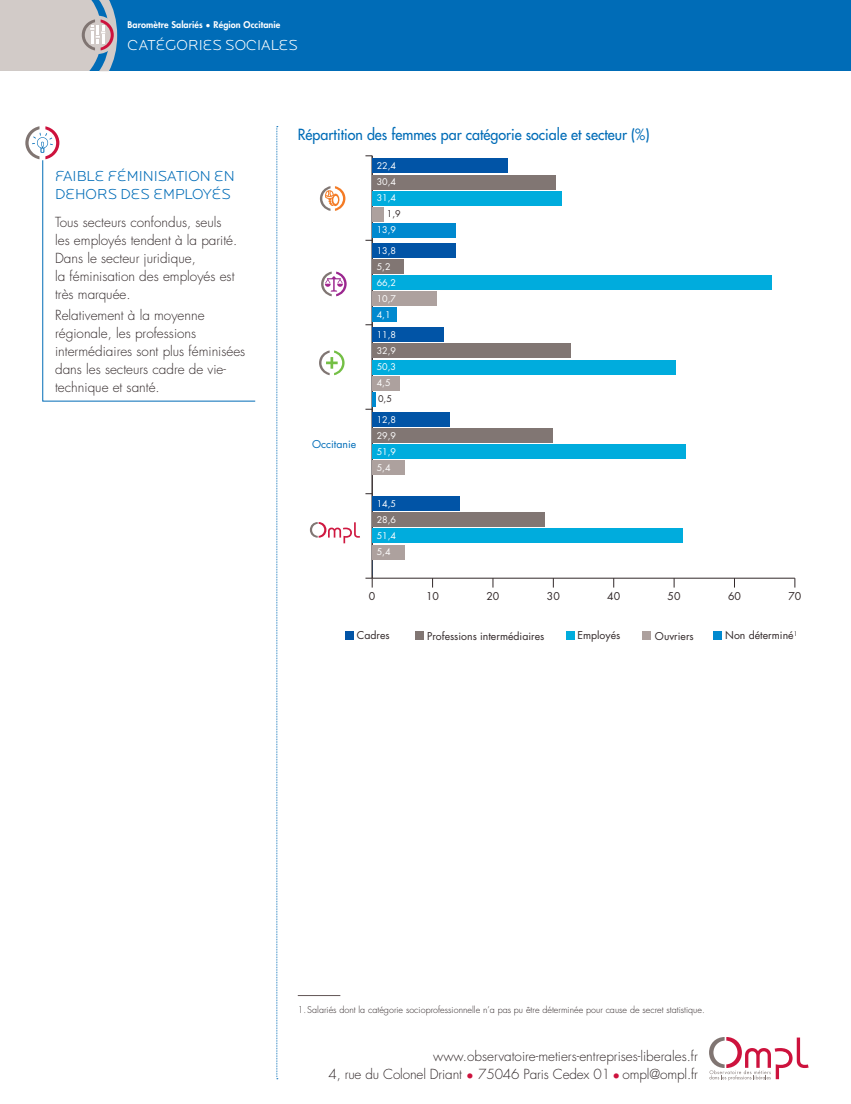
<style>
.page{position:relative;width:851px;height:1104px;background:#fff}
.page>*{position:absolute;margin:0;border:0;box-sizing:border-box;transform-origin:0 0}
.t1{font:500 15px "Futura Std";color:#006cb7;scale:.95 1}
.t2{font:300 15px/18px "Locator Display";color:#006cb7}
.t3{font:300 15px "Locator Display";color:#fff}
.t4{font:300 13.5px/18px "Futura Std";color:#32292a}
.t5{font:10.5px "Futura Std";color:#32292a}
.t6{font:10.5px "Futura Std";color:#006db8}
.t7{font:300 9px "Futura Std";color:#32292a}
.t8{font:9px "Futura Std";color:#fff}
.t9{font:800 9px "Futura Std";letter-spacing:.01em;color:#fff}
.t10{font:9px "Futura Std";color:#32292a}
.s1{color:#cd123d}
</style>
<div class="page">
<div style="left:0;top:0;width:850px;height:71px;background:#006cb7"></div>
<svg style="left:709px;top:1037px;width:99px;height:43px"></svg>
<svg style="left:276px;top:126px;width:2px;height:953px;background:#c4dced"></svg>
<svg style="left:42px;top:159px;width:214px;height:243px"></svg>
<svg style="left:25px;top:126px;width:34px;height:33px"></svg>
<hr style="left:297px;top:995px;width:43px;height:1px;background:#615556">
<hr style="left:372px;top:578px;width:422px;height:1px;background:#32292a">
<svg style="left:365px;top:578px;width:8px;height:9px"></svg>
<hr style="left:372px;top:156px;width:1px;height:422px;background:#32292a">
<div style="left:372px;top:159px;width:135px;height:14px;background:#0154a6"></div>
<div style="left:372px;top:243px;width:83px;height:15px;background:#0154a6"></div>
<div style="left:372px;top:328px;width:71px;height:14px;background:#0154a6"></div>
<div style="left:372px;top:412px;width:77px;height:14px;background:#0154a6"></div>
<div style="left:372px;top:496px;width:87px;height:15px;background:#0154a6"></div>
<div style="left:372px;top:175px;width:183px;height:14px;background:#817673"></div>
<div style="left:372px;top:259px;width:31px;height:15px;background:#817673"></div>
<div style="left:372px;top:344px;width:198px;height:14px;background:#817673"></div>
<div style="left:372px;top:428px;width:180px;height:14px;background:#817673"></div>
<div style="left:372px;top:512px;width:172px;height:15px;background:#817673"></div>
<div style="left:372px;top:191px;width:189px;height:14px;background:#00acdd"></div>
<div style="left:372px;top:275px;width:399px;height:15px;background:#00acdd"></div>
<div style="left:372px;top:360px;width:303px;height:14px;background:#00acdd"></div>
<div style="left:372px;top:444px;width:313px;height:15px;background:#00acdd"></div>
<div style="left:372px;top:529px;width:310px;height:14px;background:#00acdd"></div>
<div style="left:372px;top:207px;width:11px;height:14px;background:#ada19e"></div>
<div style="left:372px;top:291px;width:64px;height:15px;background:#ada19e"></div>
<div style="left:372px;top:376px;width:27px;height:14px;background:#ada19e"></div>
<div style="left:372px;top:460px;width:32px;height:15px;background:#ada19e"></div>
<div style="left:372px;top:545px;width:32px;height:14px;background:#ada19e"></div>
<div style="left:372px;top:223px;width:84px;height:14px;background:#0089cf"></div>
<div style="left:372px;top:307px;width:24px;height:15px;background:#0089cf"></div>
<hr style="left:372px;top:392px;width:3px;height:14px;background:#0089cf">
<div style="left:345px;top:631px;width:8px;height:8px;background:#0154a6"></div>
<div style="left:415px;top:631px;width:8px;height:8px;background:#817673"></div>
<div style="left:642px;top:631px;width:8px;height:8px;background:#ada19e"></div>
<div style="left:565px;top:631px;width:9px;height:8px;background:#00acdd"></div>
<div style="left:712px;top:631px;width:8px;height:8px;background:#0089cf"></div>
<svg style="left:320px;top:186px;width:25px;height:25px"></svg>
<svg style="left:321px;top:271px;width:25px;height:25px"></svg>
<svg style="left:319px;top:350px;width:25px;height:25px"></svg>
<svg style="left:310px;top:522px;width:50px;height:21px"></svg>
<svg style="left:0;top:0;width:117px;height:71px;background:#c5c2c4"></svg>
<p class="t9" style="left:127px;top:19px;width:154px">Baromètre Salariés • Région Occitanie</p>
<p class="t3" style="left:127px;top:36px;width:172px">CATÉGORIES SOCIALES</p>
<p class="t2" style="left:55px;top:166px;width:181px">FAIBLE FÉMINISATION EN<br>DEHORS DES EMPLOYÉS</p>
<p class="t4" style="left:55px;top:214px;width:183px">Tous secteurs confondus, seuls les employés tendent à la parité.<br>Dans le secteur juridique,<br>la féminisation des employés est très marquée.</p>
<p class="t4" style="left:55px;top:306px;width:192px">Relativement à la moyenne régionale, les professions intermédiaires sont plus féminisées dans les secteurs cadre de vie&shy;technique et santé.</p>
<p class="t1" style="left:297px;top:125px;width:371px">Répartition des femmes par catégorie sociale et secteur (%)</p>
<p class="t8" style="left:376px;top:160px;width:21px">22,4</p>
<p class="t8" style="left:376px;top:176px;width:21px">30,4</p>
<p class="t8" style="left:376px;top:192px;width:21px">31,4</p>
<p class="t10" style="left:387px;top:208px;width:15px">1,9</p>
<p class="t8" style="left:376px;top:224px;width:21px">13,9</p>
<p class="t8" style="left:376px;top:245px;width:21px">13,8</p>
<p class="t8" style="left:376px;top:261px;width:15px">5,2</p>
<p class="t8" style="left:376px;top:277px;width:21px">66,2</p>
<p class="t8" style="left:376px;top:293px;width:21px">10,7</p>
<p class="t8" style="left:376px;top:309px;width:15px">4,1</p>
<p class="t8" style="left:376px;top:329px;width:21px">11,8</p>
<p class="t8" style="left:376px;top:345px;width:21px">32,9</p>
<p class="t8" style="left:376px;top:361px;width:21px">50,3</p>
<p class="t8" style="left:376px;top:377px;width:15px">4,5</p>
<p class="t10" style="left:378px;top:393px;width:15px">0,5</p>
<p class="t6" style="left:312px;top:438px;width:46px">Occitanie</p>
<p class="t8" style="left:376px;top:413px;width:21px">12,8</p>
<p class="t8" style="left:376px;top:429px;width:21px">29,9</p>
<p class="t8" style="left:376px;top:445px;width:21px">51,9</p>
<p class="t8" style="left:376px;top:462px;width:15px">5,4</p>
<p class="t8" style="left:376px;top:498px;width:21px">14,5</p>
<p class="t8" style="left:376px;top:514px;width:21px">28,6</p>
<p class="t8" style="left:376px;top:530px;width:21px">51,4</p>
<p class="t8" style="left:376px;top:546px;width:15px">5,4</p>
<p class="t5" style="left:369px;top:589px;width:8px">0</p>
<p class="t5" style="left:426px;top:589px;width:14px">10</p>
<p class="t5" style="left:486px;top:589px;width:14px">20</p>
<p class="t5" style="left:546px;top:589px;width:14px">30</p>
<p class="t5" style="left:607px;top:589px;width:14px">40</p>
<p class="t5" style="left:667px;top:589px;width:14px">50</p>
<p class="t5" style="left:727px;top:589px;width:14px">60</p>
<p class="t5" style="left:787px;top:589px;width:14px">70</p>
<p class="t5" style="left:356px;top:629px;width:34px">Cadres</p>
<p class="t5" style="left:427px;top:629px;width:119px">Professions intermédiaires</p>
<p class="t5" style="left:577px;top:629px;width:44px">Employés</p>
<p class="t5" style="left:654px;top:629px;width:40px">Ouvriers</p>
<p class="t5" style="left:724px;top:629px;width:74px">Non déterminé<sup>1</sup></p>
<p class="t7" style="left:297px;top:1004px;width:408px">1.Salariés dont la catégorie socioprofessionnelle n’a pas pu être déterminée pour cause de secret statistique.</p>
<p class="t4" style="left:328px;top:1047px;width:371px;text-align:right">www.observatoire-metiers-entreprises-liberales.fr<br>4, rue du Colonel Driant <span class="s1">•</span> 75046 Paris Cedex 01 <span class="s1">•</span> ompl@ompl.fr</p>
</div>
